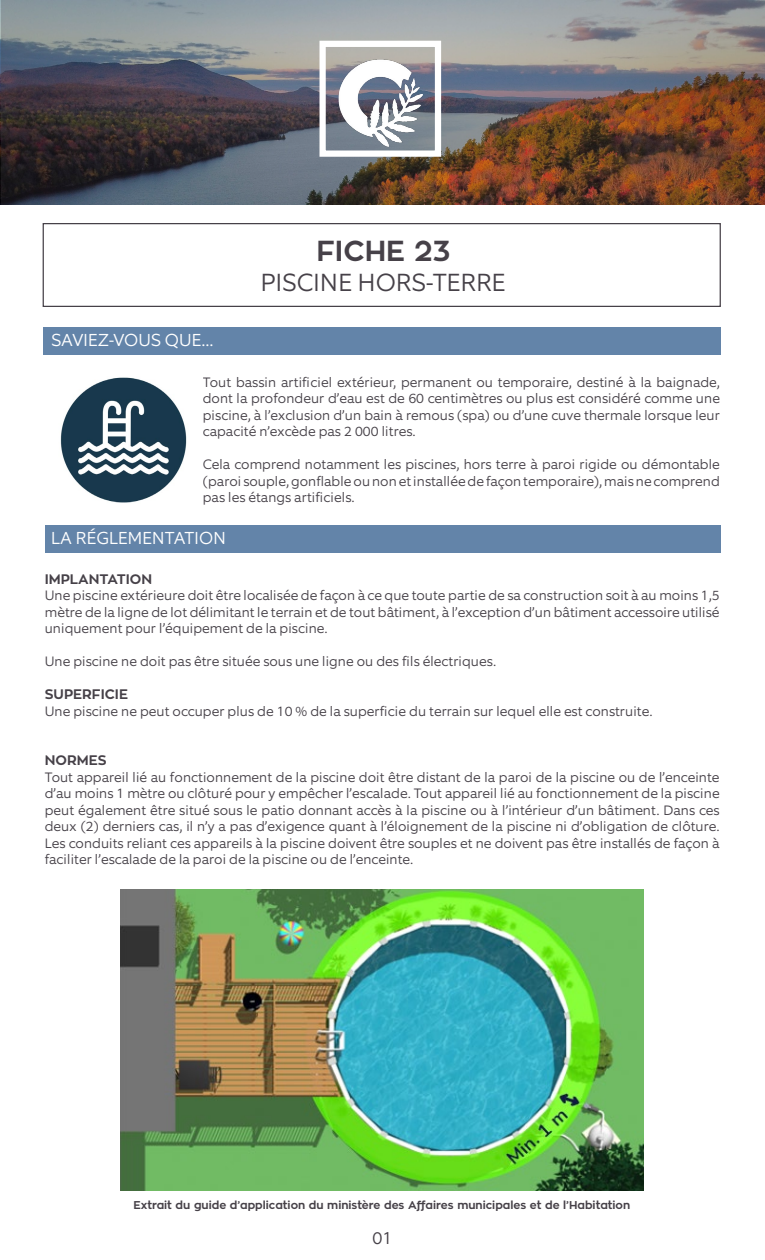
<style>
.page{position:relative;width:765px;height:1260px;background:#fff}
.page>*{position:absolute;margin:0;border:0;box-sizing:border-box;transform-origin:0 0}
.t1{font:700 28.75px "Zona Pro";color:#464148}
.t2{font:300 25px "Equip";color:#464148}
.t3{font:300 17.5px "Equip";color:#fff}
.t4{font:300 17.5px "Equip";color:#464148}
.t5{font:300 13.75px/16.5px "Equip";color:#464148;text-align:justify}
.t6{font:700 13.75px "Zona Pro";color:#464148}
.t7{font:700 11.25px "Zona Pro";color:#464148}
</style>
<div class="page">
<div style="left:43px;top:327px;width:678px;height:28px;background:#6384a9"></div>
<img style="left:1px;top:0;width:764px;height:204px">
<img style="left:338px;top:54px;width:85px;height:109px">
<div style="left:320px;top:41px;width:121px;height:116px;border:6px solid #fff"></div>
<div style="left:43px;top:223px;width:678px;height:84px;border:1px solid #464148"></div>
<div style="left:45px;top:525px;width:676px;height:28px;background:#6384a9"></div>
<img style="left:60px;top:377px;width:127px;height:126px">
<img style="left:121px;top:890px;width:523px;height:301px">
<h1 class="t1" style="left:317px;top:232px;width:135px">FICHE 23</h1>
<h2 class="t2" style="left:261px;top:267px;width:247px">PISCINE HORS-TERRE</h2>
<p class="t3" style="left:52px;top:329px;width:163px">SAVIEZ-VOUS QUE...</p>
<p class="t5" style="left:203px;top:374px;width:519px">Tout bassin artificiel extérieur, permanent ou temporaire, destiné à la baignade, dont la profondeur d’eau est de 60 centimètres ou plus est considéré comme une piscine, à l’exclusion d’un bain à remous (spa) ou d’une cuve thermale lorsque leur capacité n’excède pas 2 000 litres.</p>
<p class="t5" style="left:203px;top:456px;width:519px">Cela comprend notamment les piscines, hors terre à paroi rigide ou démontable (paroi souple, gonflable ou non et installée de façon temporaire), mais ne comprend pas les étangs artificiels.</p>
<p class="t3" style="left:51px;top:527px;width:176px">LA RÉGLEMENTATION</p>
<p class="t6" style="left:45px;top:570px;width:109px">IMPLANTATION</p>
<p class="t5" style="left:45px;top:587px;width:676px">Une piscine extérieure doit être localisée de façon à ce que toute partie de sa construction soit à au moins 1,5 mètre de la ligne de lot délimitant le terrain et de tout bâtiment, à l’exception d’un bâtiment accessoire utilisé uniquement pour l’équipement de la piscine.</p>
<p class="t5" style="left:45px;top:653px;width:453px">Une piscine ne doit pas être située sous une ligne ou des fils électriques.</p>
<p class="t6" style="left:45px;top:685px;width:85px">SUPERFICIE</p>
<p class="t5" style="left:45px;top:703px;width:609px">Une piscine ne peut occuper plus de 10 % de la superficie du terrain sur lequel elle est construite.</p>
<p class="t6" style="left:45px;top:751px;width:63px">NORMES</p>
<p class="t5" style="left:45px;top:769px;width:676px">Tout appareil lié au fonctionnement de la piscine doit être distant de la paroi de la piscine ou de l’enceinte d’au moins 1 mètre ou clôturé pour y empêcher l’escalade. Tout appareil lié au fonctionnement de la piscine peut également être situé sous le patio donnant accès à la piscine ou à l’intérieur d’un bâtiment. Dans ces deux (2) derniers cas, il n’y a pas d’exigence quant à l’éloignement de la piscine ni d’obligation de clôture.<br>Les conduits reliant ces appareils à la piscine doivent être souples et ne doivent pas être installés de façon à faciliter l’escalade de la paroi de la piscine ou de l’enceinte.</p>
<p class="t7" style="left:134px;top:1197px;width:498px">Extrait du guide d’application du ministère des Affaires municipales et de l’Habitation</p>
<p class="t4" style="left:372px;top:1227px;width:22px">01</p>
</div>
